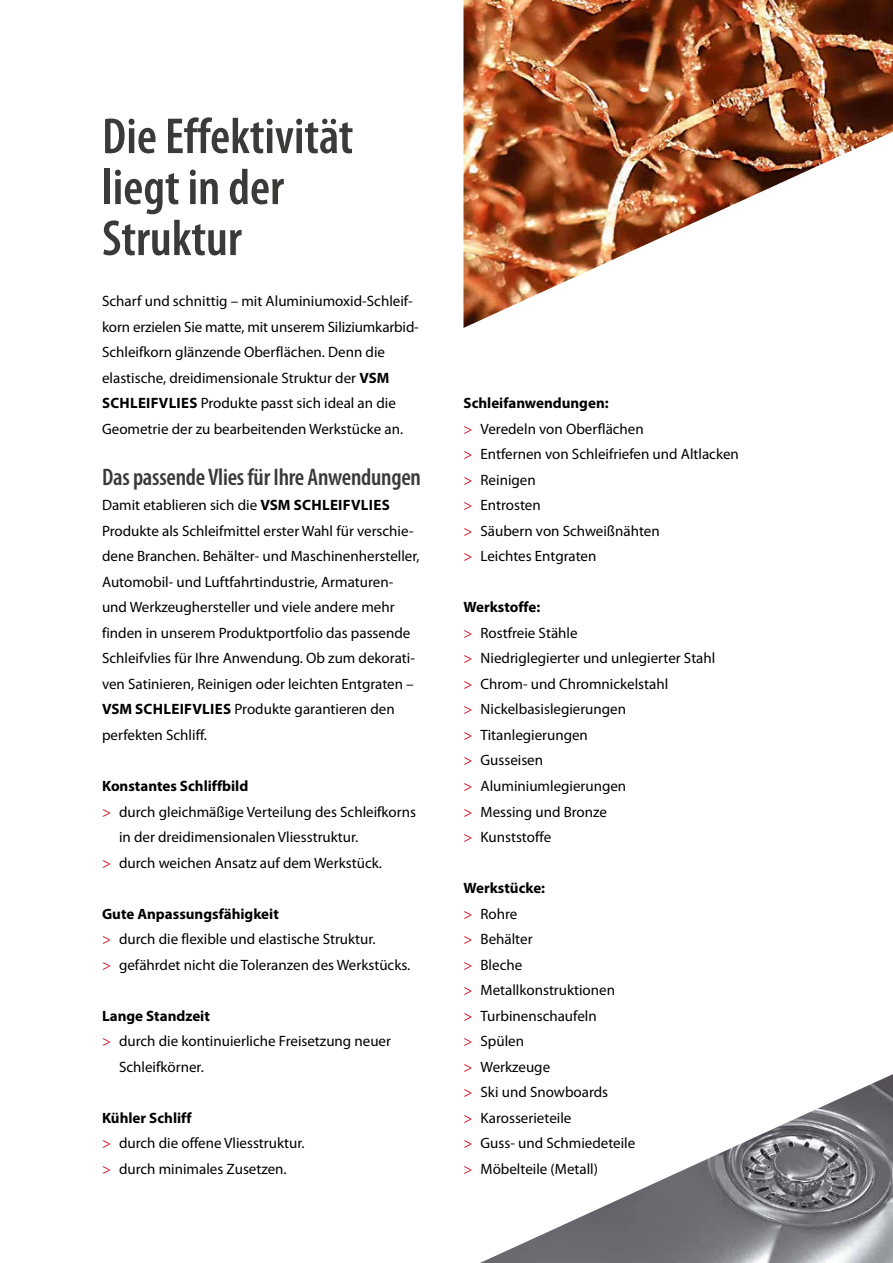
<style>
.page{position:relative;width:893px;height:1263px;background:#fff}
.page>*{position:absolute;margin:0;border:0;box-sizing:border-box;transform-origin:0 0}
.t1{font:600 condensed 51px/51px "Myriad Pro";color:#3a3a39}
.t2{font:600 condensed 24px "Myriad Pro";letter-spacing:-.01em;color:#3a3a39}
.t3{font:15px/25.5px "Myriad Pro";color:#000}
.t4{font:700 15px "Myriad Pro";color:#000}
.s1{font-weight:700}
.s2{color:#cd1022}
</style>
<div class="page">
<img style="left:463px;top:0;width:430px;height:328px">
<img style="left:480px;top:1074px;width:413px;height:189px">
<h1 class="t1" style="left:102px;top:112px;width:253px">Die Effektivität liegt in der<br>Struktur</h1>
<p class="t3" style="left:102px;top:289px;width:318px">Scharf und schnittig – mit Aluminiumoxid-Schleif&shy;korn erzielen Sie matte, mit unserem Siliziumkarbid-Schleifkorn glänzende Oberflächen. Denn die elastische, dreidimensionale Struktur der <span class="s1">VSM SCHLEIFVLIES</span> Produkte passt sich ideal an die Geometrie der zu bearbeitenden Werkstücke an.</p>
<h2 class="t2" style="left:102px;top:464px;width:320px">Das passende Vlies für Ihre Anwendungen</h2>
<p class="t3" style="left:102px;top:493px;width:319px">Damit etablieren sich die <span class="s1">VSM SCHLEIFVLIES </span>Produkte als Schleifmittel erster Wahl für verschie&shy;dene Branchen. Behälter- und Maschinenhersteller, Automobil- und Luftfahrtindustrie, Armaturen&shy;und Werkzeughersteller und viele andere mehr finden in unserem Produktportfolio das passende Schleifvlies für Ihre Anwendung. Ob zum dekorati&shy;ven Satinieren, Reinigen oder leichten Entgraten – <span class="s1">VSM SCHLEIFVLIES</span> Produkte garantieren den perfekten Schliff.</p>
<p class="t4" style="left:102px;top:777px;width:148px">Konstantes Schliffbild</p>
<p class="t3" style="left:102px;top:799px;width:316px"><span class="s2">&gt;</span> durch gleichmäßige Verteilung des Schleifkorns</p>
<p class="t3" style="left:119px;top:824px;width:241px">in der dreidimensionalen Vliesstruktur.</p>
<p class="t3" style="left:102px;top:850px;width:282px"><span class="s2">&gt;</span> durch weichen Ansatz auf dem Werkstück.</p>
<p class="t3" style="left:102px;top:901px;width:310px"><span class="s1">Gute Anpassungsfähigkeit<br></span><span class="s2">&gt;</span> durch die flexible und elastische Struktur.<br><span class="s2">&gt;</span> gefährdet nicht die Toleranzen des Werkstücks.</p>
<p class="t4" style="left:102px;top:1007px;width:109px">Lange Standzeit</p>
<p class="t3" style="left:102px;top:1029px;width:290px"><span class="s2">&gt;</span> durch die kontinuierliche Freisetzung neuer</p>
<p class="t3" style="left:119px;top:1054px;width:86px">Schleifkörner.</p>
<p class="t3" style="left:102px;top:1105px;width:204px"><span class="s1">Kühler Schliff<br></span><span class="s2">&gt;</span> durch die offene Vliesstruktur. <span class="s2">&gt;</span> durch minimales Zusetzen.</p>
<p class="t3" style="left:463px;top:391px;width:277px"><span class="s1">Schleifanwendungen:<br></span><span class="s2">&gt;</span> Veredeln von Oberflächen<br><span class="s2">&gt;</span> Entfernen von Schleifriefen und Altlacken <span class="s2">&gt;</span> Reinigen<br><span class="s2">&gt;</span> Entrosten<br><span class="s2">&gt;</span> Säubern von Schweißnähten<br><span class="s2">&gt;</span> Leichtes Entgraten</p>
<p class="t3" style="left:463px;top:595px;width:253px"><span class="s1">Werkstoffe:<br></span><span class="s2">&gt;</span> Rostfreie Stähle<br><span class="s2">&gt;</span> Niedriglegierter und unlegierter Stahl <span class="s2">&gt;</span> Chrom- und Chromnickelstahl<br><span class="s2">&gt;</span> Nickelbasislegierungen<br><span class="s2">&gt;</span> Titanlegierungen<br><span class="s2">&gt;</span> Gusseisen<br><span class="s2">&gt;</span> Aluminiumlegierungen<br><span class="s2">&gt;</span> Messing und Bronze<br><span class="s2">&gt;</span> Kunststoffe</p>
<p class="t3" style="left:463px;top:875px;width:173px"><span class="s1">Werkstücke:<br></span><span class="s2">&gt;</span> Rohre<br><span class="s2">&gt;</span> Behälter<br><span class="s2">&gt;</span> Bleche<br><span class="s2">&gt;</span> Metallkonstruktionen<br><span class="s2">&gt;</span> Turbinenschaufeln<br><span class="s2">&gt;</span> Spülen<br><span class="s2">&gt;</span> Werkzeuge<br><span class="s2">&gt;</span> Ski und Snowboards<br><span class="s2">&gt;</span> Karosserieteile<br><span class="s2">&gt;</span> Guss- und Schmiedeteile <span class="s2">&gt;</span> Möbelteile (Metall)</p>
</div>
